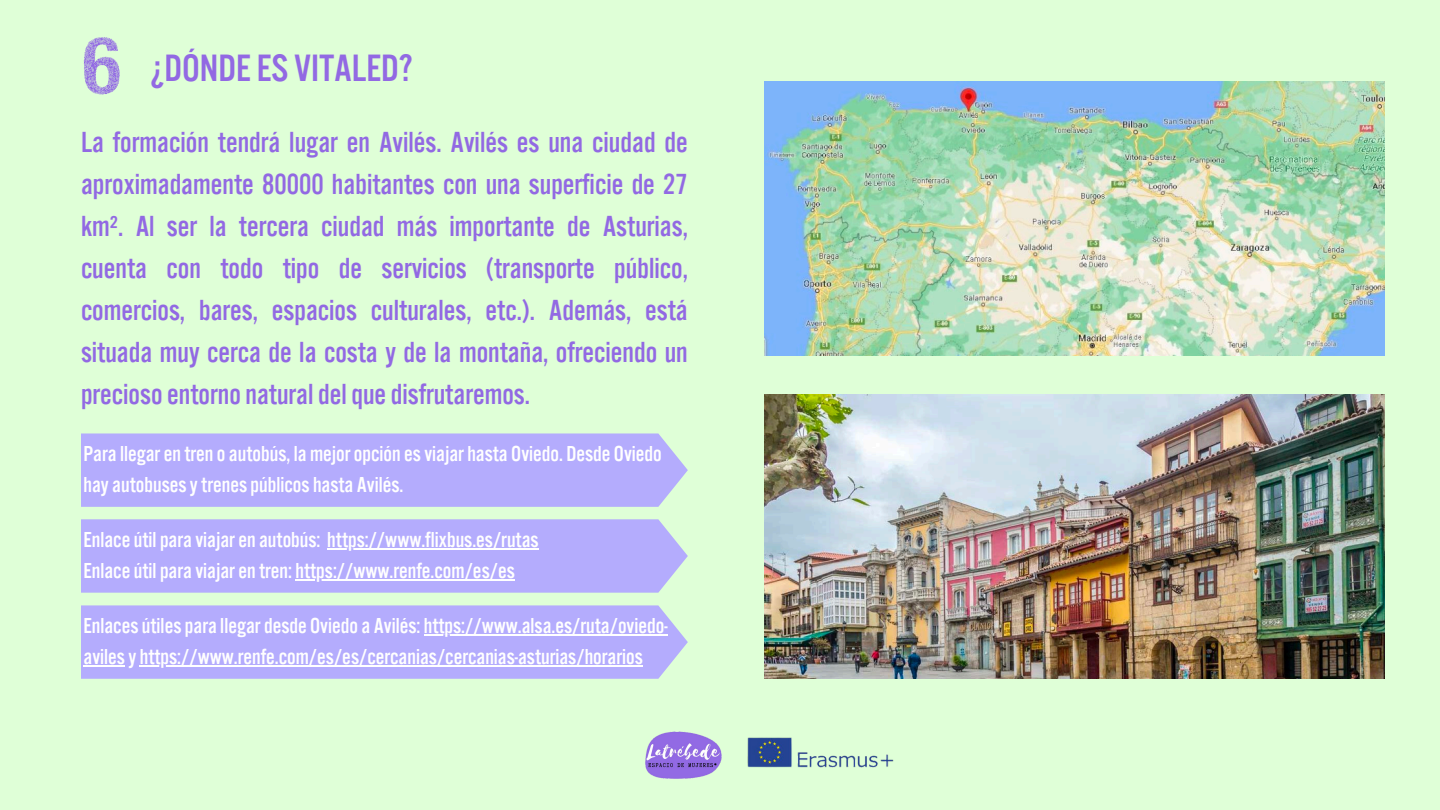
<style>
.page{position:relative;width:1440px;height:810px;background:#dfffd7}
.page>*{position:absolute;margin:0;border:0;box-sizing:border-box;transform-origin:0 0}
.t1{font:94.6px "Drunken Hour";color:#9269e3}
.t2{font:39.3px "Alternate Gothic Pro No 3";color:#9269e3}
.t3{font:30px/42px "Alternate Gothic Pro No 3";color:#9269e3;text-align:justify}
.t4{font:22.3px/30.8px "Alternate Gothic Pro No 3";color:#fff}
</style>
<div class="page">
<img style="left:765px;top:81px;width:620px;height:275px">
<img style="left:765px;top:394px;width:620px;height:285px">
<div style="left:81px;top:605px;width:607px;height:74px;background:#b4acfd"></div>
<hr style="left:424px;top:635px;width:244px;height:1px;background:#fff">
<hr style="left:84px;top:665px;width:41px;height:2px;background:#fff">
<hr style="left:140px;top:665px;width:503px;height:2px;background:#fff">
<div style="left:81px;top:519px;width:607px;height:74px;background:#b4acfd"></div>
<hr style="left:327px;top:549px;width:212px;height:1px;background:#fff">
<hr style="left:296px;top:579px;width:219px;height:2px;background:#fff">
<div style="left:81px;top:433px;width:607px;height:74px;background:#b4acfd"></div>
<img style="left:645px;top:731px;width:77px;height:48px">
<img style="left:747px;top:737px;width:147px;height:31px">
<p class="t1" style="left:81px;top:21px;width:45px">6</p>
<h1 class="t2" style="left:151px;top:48px;width:264px">¿DÓNDEES VITALED?</h1>
<p class="t3" style="left:81px;top:121px;width:608px">La formación tendrá lugar en Avilés. Avilés es una ciudad de aproximadamente 80000 habitantes con una superficie de 27 km². Al ser la tercera ciudad más importante de Asturias, cuenta con todo tipo de servicios (transporte público, comercios, bares, espacios culturales, etc.). Además, está situada muy cerca de la costa y de la montaña, ofreciendo un preciosoentornonaturaldelquedisfrutaremos.</p>
<p class="t4" style="left:84px;top:438px;width:580px">Parallegarentrenoautobús, la mejoropciónesviajarhasta Oviedo. Desde Oviedo hayautobusesytrenespúblicoshasta Avilés.</p>
<p class="t4" style="left:84px;top:524px;width:457px">Enlaceútilparaviajarenautobús: https://www.flixbus.es/rutas</p>
<p class="t4" style="left:84px;top:555px;width:433px">Enlaceútilparaviajarentren:https://www.renfe.com/es/es</p>
<p class="t4" style="left:84px;top:610px;width:586px">Enlacesútilesparallegardesde Oviedoa Avilés:https://www.alsa.es/ruta/oviedo-</p>
<p class="t4" style="left:84px;top:641px;width:561px">avilesyhttps://www.renfe.com/es/es/cercanias/cercanias-asturias/horarios</p>
</div>
